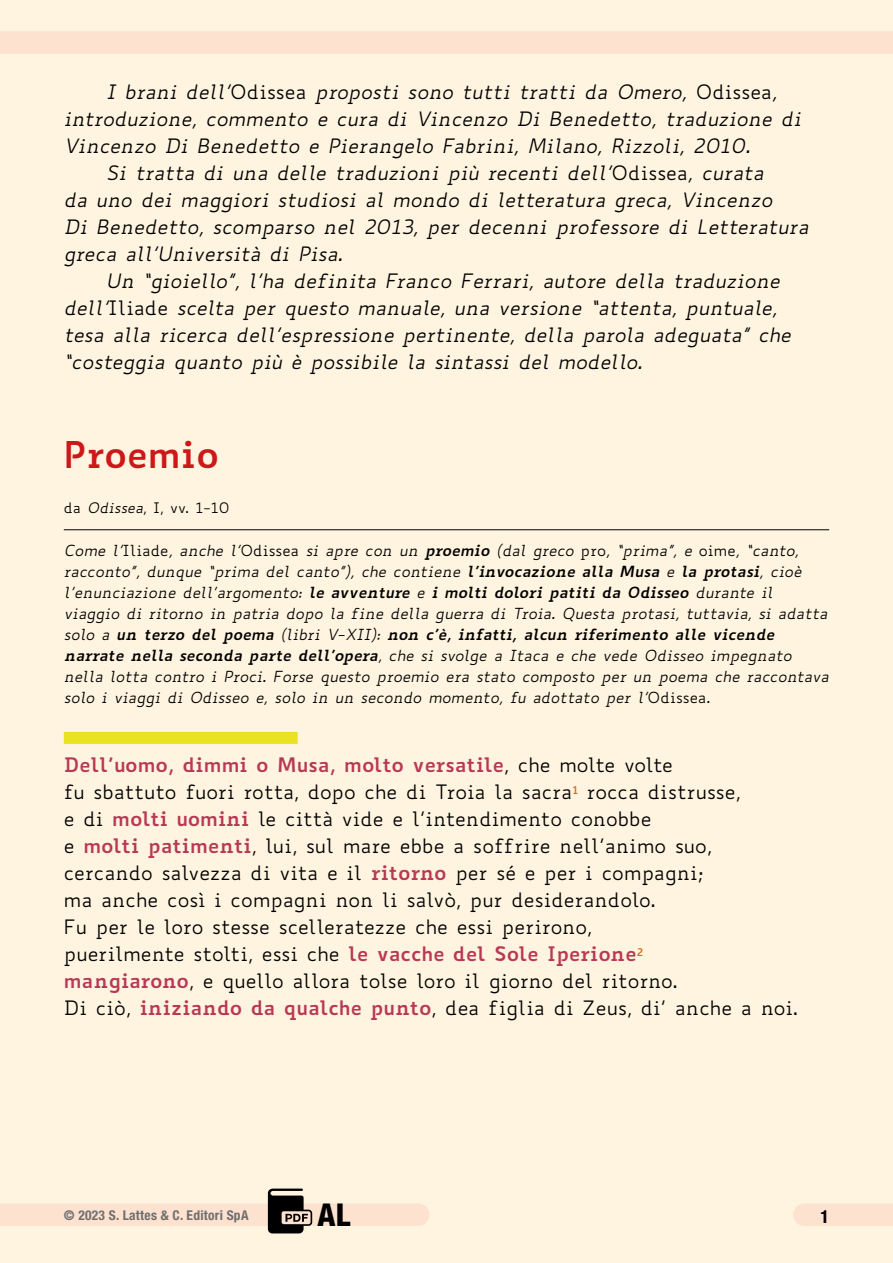
<style>
.page{position:relative;width:893px;height:1263px;background:#fff4e0}
.page>*{position:absolute;margin:0;border:0;box-sizing:border-box;transform-origin:0 0}
.t1{font:700 36px "Biancoenero";color:#cd1719}
.t2{font:800 condensed 31.5px "Helvetica Neue LT Std";color:#000}
.t3{font:italic 19.5px "Biancoenero";color:#000}
.t4{font:19.5px/27px "Biancoenero";color:#000}
.t5{font:700 condensed 18px "Helvetica Neue LT Std";color:#000}
.t6{font:italic 15px/21px "Biancoenero";color:#000}
.t7{font:14.25px "Biancoenero";color:#000}
.t8{font:700 condensed 13.5px "Helvetica Neue LT Std";letter-spacing:.02em;color:#706f6f}
.s1{font-style:normal}
.s2{font-style:italic}
.s3{font-weight:700}
.s4{font-weight:700;color:#b83855}
</style>
<div class="page">
<div style="left:0;top:1203px;width:418px;height:23px;background:#fde2cf"></div>
<div style="left:0;top:31px;width:893px;height:23px;background:#fde2cf"></div>
<hr style="left:64px;top:529px;width:765px;height:1px;background:#000">
<div style="left:64px;top:732px;width:234px;height:12px;background:#e8e221"></div>
<div style="left:804px;top:1203px;width:89px;height:23px;background:#fde2cf"></div>
<svg style="left:268px;top:1188px;width:44px;height:45px"></svg>
<h3 class="t3" style="left:106px;top:79px;width:672px">I brani dell’<span class="s1">Odissea</span> proposti sono tutti tratti da Omero, <span class="s1">Odissea</span>,</h3>
<h3 class="t3" style="left:64px;top:106px;width:739px">introduzione, commento e cura di Vincenzo Di Benedetto, traduzione di</h3>
<h3 class="t3" style="left:64px;top:133px;width:688px">Vincenzo Di Benedetto e Pierangelo Fabrini, Milano, Rizzoli, 2010.</h3>
<h3 class="t3" style="left:106px;top:160px;width:659px">Si tratta di una delle traduzioni più recenti dell’<span class="s1">Odissea</span>, curata</h3>
<h3 class="t3" style="left:64px;top:187px;width:710px">da uno dei maggiori studiosi al mondo di letteratura greca, Vincenzo</h3>
<h3 class="t3" style="left:64px;top:214px;width:746px">Di Benedetto, scomparso nel 2013, per decenni professore di Letteratura</h3>
<h3 class="t3" style="left:64px;top:241px;width:280px">greca all’Università di Pisa.</h3>
<h3 class="t3" style="left:106px;top:268px;width:675px">Un “gioiello”, l’ha definita Franco Ferrari, autore della traduzione</h3>
<h3 class="t3" style="left:64px;top:295px;width:715px">dell’<span class="s1">Iliade</span> scelta per questo manuale, una versione “attenta, puntuale,</h3>
<h3 class="t3" style="left:64px;top:322px;width:729px">tesa alla ricerca dell’espressione pertinente, della parola adeguata” che</h3>
<h3 class="t3" style="left:64px;top:349px;width:580px">“costeggia quanto più è possibile la sintassi del modello.</h3>
<h1 class="t1" style="left:64px;top:423px;width:157px">Proemio</h1>
<p class="t7" style="left:64px;top:498px;width:167px">da <span class="s2">Odissea</span>, I, vv. 1-10</p>
<p class="t6" style="left:64px;top:539px;width:767px">Come l’<span class="s1">Iliade</span>, anche l’<span class="s1">Odissea</span> si apre con un <span class="s3">proemio</span> (dal greco <span class="s1">pro</span>, “prima”, e <span class="s1">oime</span>, “canto, racconto”, dunque “prima del canto”), che contiene <span class="s3">l’invocazione alla Musa</span> e <span class="s3">la protasi</span>, cioè l’enunciazione dell’argomento: <span class="s3">le avventure</span> e <span class="s3">i molti dolori patiti da Odisseo</span> durante il viaggio di ritorno in patria dopo la fine della guerra di Troia. Questa protasi, tuttavia, si adatta solo a <span class="s3">un terzo del poema</span> (libri V-XII): <span class="s3">non c’è, infatti, alcun riferimento alle vicende narrate nella seconda parte dell’opera</span>, che si svolge a Itaca e che vede Odisseo impegnato nella lotta contro i Proci. Forse questo proemio era stato composto per un poema che raccontava solo i viaggi di Odisseo e, solo in un secondo momento, fu adottato per l’<span class="s1">Odissea</span>.</p>
<p class="t4" style="left:64px;top:751px;width:736px"><span class="s4">Dell’uomo, dimmi o Musa, molto versatile</span>, che molte volte<br>fu sbattuto fuori rotta, dopo che di Troia la sacra<sup>1</sup> rocca distrusse,<br>e di <span class="s4">molti uomini</span> le città vide e l’intendimento conobbe<br>e <span class="s4">molti patimenti</span>, lui, sul mare ebbe a soffrire nell’animo suo, cercando salvezza di vita e il <span class="s4">ritorno</span> per sé e per i compagni;<br>ma anche così i compagni non li salvò, pur desiderandolo.<br>Fu per le loro stesse scelleratezze che essi perirono,<br>puerilmente stolti, essi che <span class="s4">le vacche del Sole Iperione</span><sup>2<br></sup><span class="s4">mangiarono</span>, e quello allora tolse loro il giorno del ritorno.<br>Di ciò, <span class="s4">iniziando da qualche punto</span>, dea figlia di Zeus, di’ anche a noi.</p>
<p class="t8" style="left:64px;top:1206px;width:186px">© 2023 S. Lattes &amp; C. Editori SpA</p>
<h2 class="t2" style="left:318px;top:1195px;width:34px">AL</h2>
<p class="t5" style="left:820px;top:1206px;width:10px">1</p>
</div>
